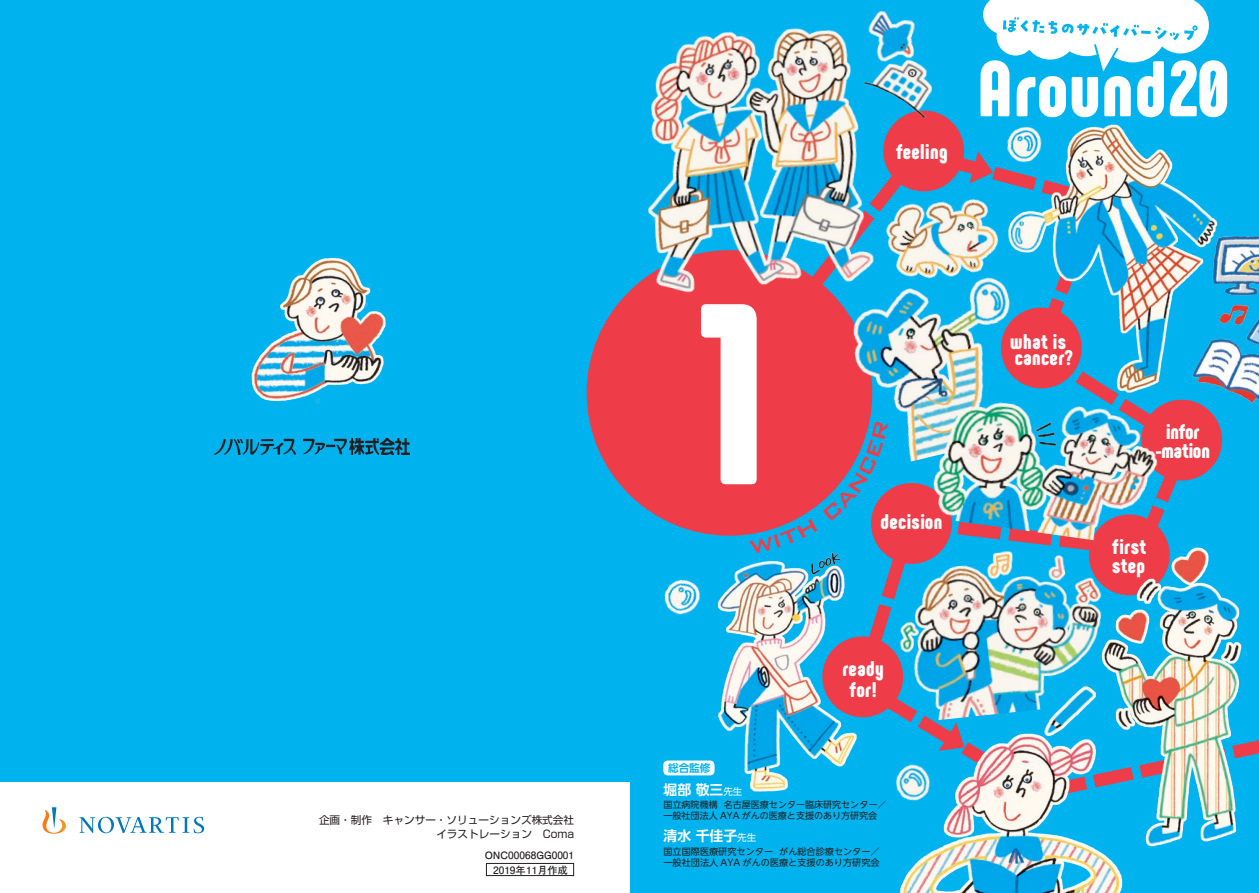
<style>
.page{position:relative;width:1259px;height:893px;background:#00b3ef}
.page>*{position:absolute;margin:0;border:0;box-sizing:border-box;transform-origin:0 0}
.t1{font:900 257.25px "Phenomena";color:#fff}
.t2{font:900 78.6px "Phenomena";letter-spacing:.015em;color:#fff}
.t3{font:900 21.3px/15.9px "Phenomena";letter-spacing:.015em;color:#fff}
.t4{font:900 21.3px/19.2px "Phenomena";letter-spacing:-.005em;color:#fff;text-align:center}
.t5{font:700 13.8px "UD Shin Go NT Pro De";color:#fff}
.t6{font:10.65px/13.8px "Shin Go Pr 6 N";color:#231f20;text-align:right}
.t7{font:700 10.65px "UD Shin Go NT Pro De";color:#00b3ef}
.t8{font:700 10.05px/14.9px "Futo Go B101 Pr 6";color:#231f20;text-align:center}
.t9{font:9.15px/10.6px "UD Shin Go NT Pro";color:#231f20}
.t10{font:9px/10.9px "UD Shin Go NT Pro";color:#231f20}
.s1{font-family:"UD Shin Go NT Pro";font-weight:400;font-size:9.6px}
</style>
<div class="page">
<div style="left:586px;top:250px;width:286px;height:286px;background:#ee3d49;border-radius:50%"></div>
<svg style="left:983px;top:0;width:226px;height:72px"></svg>
<div style="left:663px;top:760px;width:51px;height:15px;background:#fff;border-radius:4px"></div>
<img style="left:215px;top:439px;width:194px;height:15px">
<div style="left:0;top:782px;width:629px;height:111px;background:#fff"></div>
<svg style="left:43px;top:807px;width:161px;height:27px"></svg>
<div style="left:486px;top:863px;width:88px;height:13px;border:1px solid #231f20"></div>
<img style="left:899px;top:813px;width:144px;height:80px">
<img style="left:1043px;top:813px;width:194px;height:80px">
<img style="left:713px;top:565px;width:36px;height:210px">
<img style="left:749px;top:437px;width:510px;height:376px">
<img style="left:602px;top:11px;width:370px;height:318px">
<img style="left:878px;top:517px;width:236px;height:207px">
<img style="left:828px;top:265px;width:144px;height:207px">
<img style="left:664px;top:567px;width:64px;height:68px">
<img style="left:880px;top:738px;width:79px;height:78px">
<img style="left:859px;top:162px;width:113px;height:153px">
<img style="left:914px;top:368px;width:261px;height:181px">
<img style="left:972px;top:124px;width:287px;height:313px">
<img style="left:251px;top:258px;width:135px;height:146px">
<p class="t6" style="left:319px;top:812px;width:257px">企画・制作　キャンサー・ソリューションズ株式会社イラストレーション　Coma</p>
<p class="t8" style="left:485px;top:847px;width:91px">ONC00068GG0001<br>2019年11月作成</p>
<h3 class="t3" style="left:896px;top:143px;width:53px">feeling</h3>
<h2 class="t2" style="left:977px;top:38px;width:254px">Around20</h2>
<h1 class="t1" style="left:699px;top:227px;width:70px">1</h1>
<p class="t7" style="left:668px;top:759px;width:44px">総合監修</p>
<h3 class="t3" style="left:880px;top:514px;width:63px">decision</h3>
<h3 class="t3" style="left:842px;top:658px;width:43px;line-height:21.3px;text-align:center">ready for!</h3>
<h3 class="t5" style="left:663px;top:778px;width:81px">堀部 敬三<span class="s1">先生</span></h3>
<h3 class="t5" style="left:663px;top:825px;width:94px">清水 千佳子<span class="s1">先生</span></h3>
<p class="t10" style="left:663px;top:799px;width:224px">国立病院機構 名古屋医療センター臨床研究センター／一般社団法人 AYA がんの医療と支援のあり方研究会</p>
<p class="t9" style="left:663px;top:846px;width:218px">国立国際医療研究センター がん総合診療センター／一般社団法人 AYA がんの医療と支援のあり方研究会</p>
<h3 class="t3" style="left:1010px;top:334px;width:64px">what is cancer?</h3>
<h3 class="t4" style="left:1155px;top:422px;width:56px">infor -mation</h3>
<h3 class="t3" style="left:1112px;top:537px;width:35px;line-height:19.2px">first step</h3>
</div>
